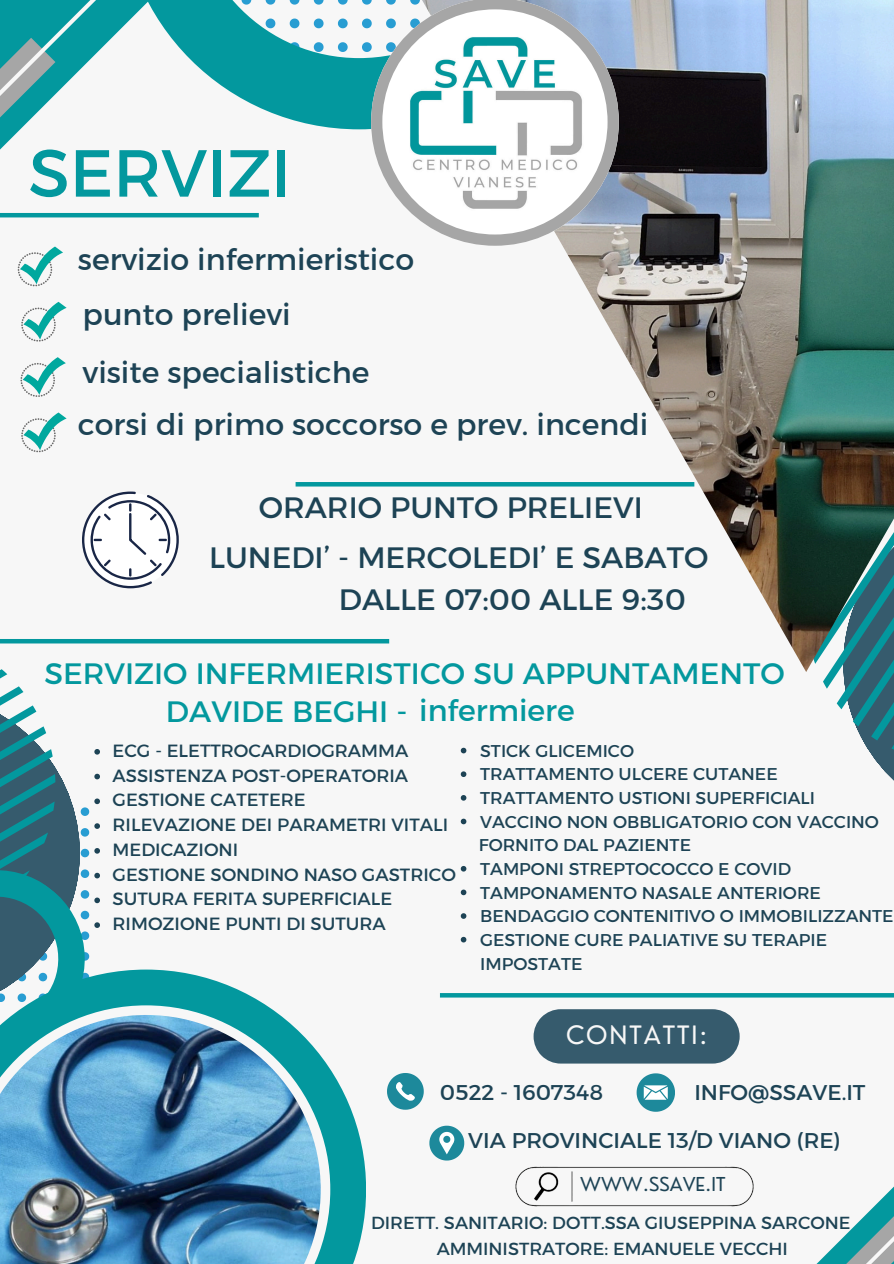
<style>
.page{position:relative;width:894px;height:1264px;background:#fff}
.page>*{position:absolute;margin:0;border:0;box-sizing:border-box;transform-origin:0 0}
.t1{font:66.3px "Kief Montaser Regular";color:#03989e}
.t2{font:30px/41.7px "Kief Montaser Regular";color:#1d4355}
.t3{font:30px "Kief Montaser Regular";color:#03989e}
.t4{font:24.75px "Nourd";letter-spacing:.08em;color:#f7f7f7}
.t5{font:21.75px "Kief Montaser Regular";color:#1d4355}
.t6{font:18.75px "Nourd";color:#1d4355}
.t7{font:18px "Kief Montaser Regular";color:#1d4355}
.t8{font:17.7px "Kief Montaser Regular";color:#1d4355}
.t9{font:17.4px/23.7px "Kief Montaser Regular";color:#1d4355}
</style>
<div class="page">
<div style="left:0;top:0;width:893px;height:1263px;background:#f7f7f7"></div>
<svg style="left:823px;top:672px;width:70px;height:108px"></svg>
<svg style="left:125px;top:0;width:246px;height:129px"></svg>
<img style="left:405px;top:0;width:488px;height:672px">
<hr style="left:0;top:213px;width:259px;height:4px;background:#03989e">
<svg style="left:371px;top:0;width:247px;height:246px"></svg>
<svg style="left:0;top:0;width:125px;height:341px"></svg>
<svg style="left:21px;top:412px;width:46px;height:40px"></svg>
<svg style="left:20px;top:357px;width:46px;height:40px"></svg>
<img style="left:0;top:972px;width:366px;height:291px">
<hr style="left:295px;top:482px;width:399px;height:4px;background:#03989e">
<svg style="left:387px;top:1073px;width:36px;height:36px"></svg>
<svg style="left:533px;top:1009px;width:360px;height:254px"></svg>
<svg style="left:429px;top:1125px;width:35px;height:35px"></svg>
<img style="left:515px;top:1165px;width:238px;height:41px">
<hr style="left:0;top:639px;width:389px;height:4px;background:#03989e">
<svg style="left:0;top:491px;width:179px;height:521px"></svg>
<svg style="left:460px;top:747px;width:6px;height:6px"></svg>
<svg style="left:460px;top:771px;width:6px;height:6px"></svg>
<svg style="left:460px;top:795px;width:6px;height:5px"></svg>
<svg style="left:460px;top:818px;width:6px;height:6px"></svg>
<svg style="left:460px;top:866px;width:6px;height:5px"></svg>
<svg style="left:460px;top:889px;width:6px;height:6px"></svg>
<svg style="left:460px;top:913px;width:6px;height:5px"></svg>
<svg style="left:460px;top:936px;width:6px;height:6px"></svg>
<svg style="left:440px;top:993px;width:453px;height:4px;background:#06999f"></svg>
<p class="t1" style="left:28px;top:132px;width:264px">SERVIZI</p>
<p class="t2" style="left:78px;top:238px;width:337px">servizio infermieristico</p>
<h3 class="t2" style="left:83px;top:293px;width:209px">punto prelievi</h3>
<h3 class="t2" style="left:83px;top:351px;width:288px">visite specialistiche</h3>
<h1 class="t2" style="left:78px;top:404px;width:571px">corsi di primo soccorso e prev. incendi</h1>
<h3 class="t2" style="left:259px;top:487px;width:385px">ORARIO PUNTO PRELIEVI</h3>
<h3 class="t2" style="left:339px;top:537px;width:371px;text-indent:-130px">LUNEDI’ - MERCOLEDI’ E SABATO<br>DALLE 07:00 ALLE 9:30</h3>
<p class="t3" style="left:44px;top:655px;width:741px">SERVIZIO INFERMIERISTICO SU APPUNTAMENTO</p>
<h2 class="t3" style="left:166px;top:693px;width:410px">DAVIDE BEGHI - infermiere</h2>
<h2 class="t7" style="left:113px;top:739px;width:297px">ECG - ELETTROCARDIOGRAMMA</h2>
<p class="t7" style="left:113px;top:764px;width:297px">ASSISTENZA POST-OPERATORIA</p>
<p class="t7" style="left:113px;top:789px;width:194px">GESTIONE CATETERE</p>
<p class="t7" style="left:113px;top:813px;width:337px">RILEVAZIONE DEI PARAMETRI VITALI</p>
<p class="t7" style="left:113px;top:838px;width:127px">MEDICAZIONI</p>
<h2 class="t7" style="left:113px;top:863px;width:345px">GESTIONE SONDINO NASO GASTRICO</h2>
<h3 class="t7" style="left:113px;top:888px;width:281px">SUTURA FERITA SUPERFICIALE</h3>
<h2 class="t7" style="left:113px;top:912px;width:275px">RIMOZIONE PUNTI DI SUTURA</h2>
<p class="t9" style="left:480px;top:738px;width:155px">STICK GLICEMICO</p>
<p class="t9" style="left:480px;top:762px;width:299px">TRATTAMENTO ULCERE CUTANEE</p>
<p class="t9" style="left:480px;top:786px;width:336px">TRATTAMENTO USTIONI SUPERFICIALI</p>
<p class="t9" style="left:480px;top:809px;width:400px">VACCINO NON OBBLIGATORIO CON VACCINO</p>
<p class="t9" style="left:478px;top:833px;width:214px">FORNITO DAL PAZIENTE</p>
<p class="t9" style="left:480px;top:856px;width:312px">TAMPONI STREPTOCOCCO E COVID</p>
<p class="t9" style="left:480px;top:880px;width:342px">TAMPONAMENTO NASALE ANTERIORE</p>
<p class="t9" style="left:480px;top:904px;width:415px">BENDAGGIO CONTENITIVO O IMMOBILIZZANTE</p>
<p class="t9" style="left:480px;top:927px;width:348px">GESTIONE CURE PALIATIVE SU TERAPIE<br>IMPOSTATE</p>
<p class="t4" style="left:566px;top:1019px;width:143px">CONTATTI:</p>
<p class="t5" style="left:440px;top:1078px;width:165px">0522 - 1607348</p>
<p class="t5" style="left:694px;top:1078px;width:173px">INFO@SSAVE.IT</p>
<p class="t5" style="left:468px;top:1126px;width:373px">VIA PROVINCIALE 13/D VIANO (RE)</p>
<p class="t6" style="left:580px;top:1172px;width:147px">WWW.SSAVE.IT</p>
<p class="t8" style="left:371px;top:1211px;width:481px">DIRETT. SANITARIO: DOTT.SSA GIUSEPPINA SARCONE</p>
<p class="t8" style="left:436px;top:1237px;width:352px">AMMINISTRATORE: EMANUELE VECCHI</p>
</div>
